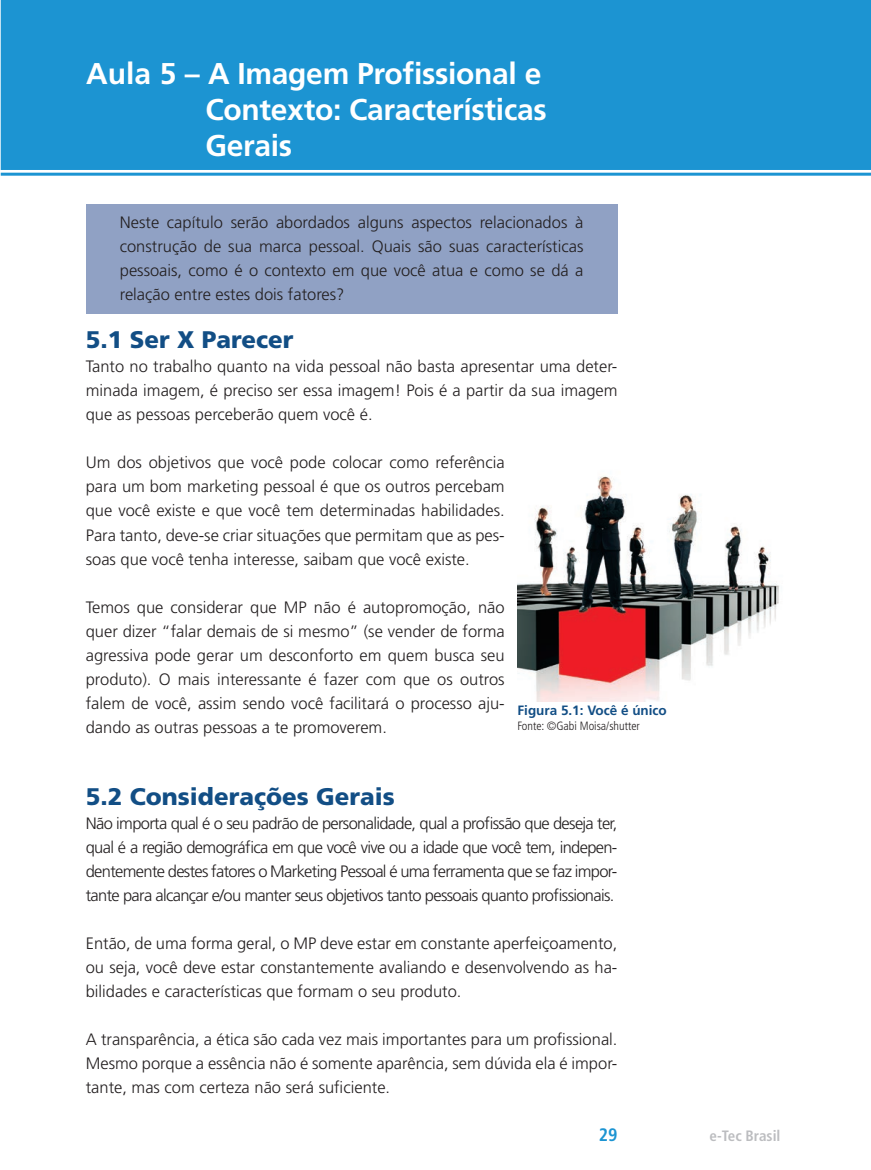
<style>
.page{position:relative;width:871px;height:1170px;background:#fff}
.page>*{position:absolute;margin:0;border:0;box-sizing:border-box;transform-origin:0 0}
.t1{font:700 30px/36px "Frutiger LT Std";letter-spacing:-.01em;color:#fff}
.t2{font:900 24px "Frutiger LT Std";color:#124e85}
.t3{font:700 condensed 18px "Frutiger LT Std";color:#1c94d2}
.t4{font:300 16.5px/24px "Frutiger LT Std";color:#231f20;text-align:justify}
.t5{font:700 condensed 15px "Frutiger LT Std";color:#bcbdc0}
.t6{font:700 13.5px "Frutiger LT Std";color:#124e85}
.t7{font:300 condensed 12px "Frutiger LT Std";color:#231f20}
</style>
<div class="page">
<div style="left:1px;top:0;width:870px;height:170px;background:#1c94d2"></div>
<hr style="left:1px;top:173px;width:870px;height:3px;background:#1c94d2">
<div style="left:86px;top:204px;width:531px;height:110px;background:#90a1c4"></div>
<img style="left:517px;top:476px;width:262px;height:224px">
<h1 class="t1" style="left:205px;top:56px;width:343px;text-indent:-119px">Aula 5 – A Imagem Profissional e<br>Contexto: Características<br>Gerais</h1>
<p class="t4" style="left:120px;top:211px;width:465px">Neste capítulo serão abordados alguns aspectos relacionados à construção de sua marca pessoal. Quais são suas características pessoais, como é o contexto em que você atua e como se dá a relação entre estes dois fatores?</p>
<h2 class="t2" style="left:86px;top:325px;width:209px">5.1 Ser X Parecer</h2>
<p class="t4" style="left:86px;top:355px;width:533px">Tanto no trabalho quanto na vida pessoal não basta apresentar uma deter&shy;minada imagem, é preciso ser essa imagem! Pois é a partir da sua imagem que as pessoas perceberão quem você é.</p>
<p class="t4" style="left:86px;top:451px;width:420px">Um dos objetivos que você pode colocar como referência para um bom marketing pessoal é que os outros percebam que você existe e que você tem determinadas habilidades.<br>Para tanto, deve-se criar situações que permitam que as pes&shy;soas que você tenha interesse, saibam que você existe.</p>
<p class="t4" style="left:86px;top:595px;width:420px">Temos que considerar que MP não é autopromoção, não quer dizer “falar demais de si mesmo” (se vender de forma agressiva pode gerar um desconforto em quem busca seu produto). O mais interessante é fazer com que os outros falem de você, assim sendo você facilitará o processo aju&shy;dando as outras pessoas a te promoverem.</p>
<p class="t6" style="left:517px;top:701px;width:151px">Figura 5.1: Você é único</p>
<p class="t7" style="left:517px;top:718px;width:124px">Fonte: ©Gabi Moisa/shutter</p>
<h2 class="t2" style="left:86px;top:781px;width:310px">5.2 Considerações Gerais</h2>
<p class="t4" style="left:86px;top:811px;width:533px">Não importa qual é o seu padrão de personalidade, qual a profissão que deseja ter, qual é a região demográfica em que você vive ou a idade que você tem, indepen&shy;dentemente destes fatores o Marketing Pessoal é uma ferramenta que se faz impor&shy;tante para alcançar e/ou manter seus objetivos tanto pessoais quanto profissionais.</p>
<p class="t4" style="left:86px;top:931px;width:533px">Então, de uma forma geral, o MP deve estar em constante aperfeiçoamento, ou seja, você deve estar constantemente avaliando e desenvolvendo as ha&shy;bilidades e características que formam o seu produto.</p>
<p class="t4" style="left:86px;top:1027px;width:533px">A transparência, a ética são cada vez mais importantes para um profissional.<br>Mesmo porque a essência não é somente aparência, sem dúvida ela é impor&shy;tante, mas com certeza não será suficiente.</p>
<p class="t3" style="left:599px;top:1123px;width:20px">29</p>
<p class="t5" style="left:709px;top:1126px;width:72px">e-Tec Brasil</p>
</div>
